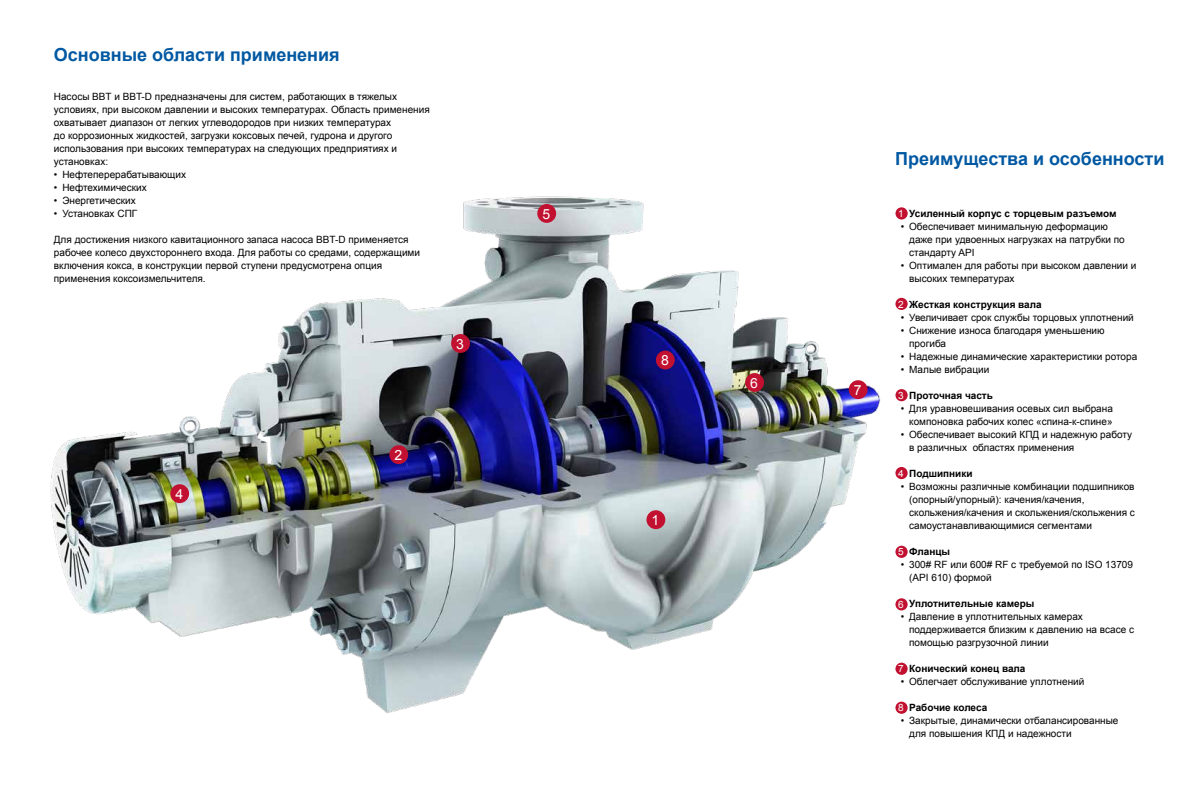
<style>
.page{position:relative;width:1191px;height:794px;background:#fff}
.page>*{position:absolute;margin:0;border:0;box-sizing:border-box;transform-origin:0 0}
.t1{font:700 18px "Arial";color:#0058a2}
.t2{font:14px "Arial";color:#fff}
.t3{font:10px/13px "Arial";color:#000}
.t4{font:700 10px "Arial";color:#000}
.t5{font:10px "Arial";color:#fff}
</style>
<div class="page">
<img style="left:50px;top:196px;width:831px;height:518px">
<div style="left:646px;top:510px;width:19px;height:19px;background:#c21130;border-radius:50%"></div>
<div style="left:848px;top:380px;width:19px;height:19px;background:#c21130;border-radius:50%"></div>
<div style="left:745px;top:373px;width:19px;height:19px;background:#c21130;border-radius:50%"></div>
<div style="left:656px;top:350px;width:18px;height:19px;background:#c21130;border-radius:50%"></div>
<div style="left:389px;top:445px;width:19px;height:19px;background:#c21130;border-radius:50%"></div>
<div style="left:451px;top:334px;width:19px;height:19px;background:#c21130;border-radius:50%"></div>
<div style="left:170px;top:484px;width:19px;height:19px;background:#c21130;border-radius:50%"></div>
<div style="left:537px;top:204px;width:19px;height:19px;background:#c21130;border-radius:50%"></div>
<div style="left:895px;top:207px;width:12px;height:12px;background:#c21130;border-radius:50%"></div>
<div style="left:895px;top:467px;width:12px;height:12px;background:#c21130;border-radius:50%"></div>
<div style="left:895px;top:546px;width:12px;height:12px;background:#c21130;border-radius:50%"></div>
<div style="left:895px;top:598px;width:12px;height:12px;background:#c21130;border-radius:50%"></div>
<div style="left:895px;top:662px;width:12px;height:13px;background:#c21130;border-radius:50%"></div>
<div style="left:895px;top:701px;width:12px;height:13px;background:#c21130;border-radius:50%"></div>
<div style="left:895px;top:298px;width:12px;height:12px;background:#c21130;border-radius:50%"></div>
<div style="left:895px;top:389px;width:12px;height:12px;background:#c21130;border-radius:50%"></div>
<h1 class="t1" style="left:54px;top:43px;width:287px">Основные области применения</h1>
<p class="t3" style="left:54px;top:90px;width:377px">Насосы BBT и BBT-D предназначены для систем, работающих в тяжелых условиях, при высоком давлении и высоких температурах. Область применения охватывает диапазон от легких углеводородов при низких температурах<br>до коррозионных жидкостей, загрузки коксовых печей, гудрона и другого использования при высоких температурах на следующих предприятиях и установках:</p>
<p class="t3" style="left:54px;top:168px;width:134px">• Нефтеперерабатывающих</p>
<p class="t3" style="left:54px;top:181px;width:94px">• Нефтехимических</p>
<p class="t3" style="left:54px;top:194px;width:83px">• Энергетических</p>
<p class="t3" style="left:54px;top:207px;width:85px">• Установках СПГ</p>
<p class="t3" style="left:54px;top:233px;width:368px">Для достижения низкого кавитационного запаса насоса BBT-D применяется рабочее колесо двухстороннего входа. Для работы со средами, содержащими включения кокса, в конструкции первой ступени предусмотрена опция применения коксоизмельчителя.</p>
<h2 class="t2" style="left:456px;top:334px;width:9px">3</h2>
<h2 class="t2" style="left:175px;top:485px;width:9px">4</h2>
<h2 class="t2" style="left:394px;top:446px;width:9px">2</h2>
<h2 class="t2" style="left:542px;top:204px;width:9px">5</h2>
<h2 class="t2" style="left:661px;top:351px;width:9px">8</h2>
<h2 class="t2" style="left:651px;top:511px;width:9px">1</h2>
<h2 class="t2" style="left:750px;top:373px;width:9px">6</h2>
<h2 class="t2" style="left:854px;top:381px;width:9px">7</h2>
<h1 class="t1" style="left:895px;top:147px;width:271px">Преимущества и особенности</h1>
<p class="t4" style="left:900px;top:207px;width:217px">• Усиленный корпус с торцевым разъемом</p>
<p class="t3" style="left:909px;top:220px;width:217px;text-indent:-8px">• Обеспечивает минимальную деформацию даже при удвоенных нагрузках на патрубки по стандарту API</p>
<p class="t3" style="left:909px;top:259px;width:229px;text-indent:-8px">• Оптимален для работы при высоком давлении и высоких температурах</p>
<p class="t4" style="left:900px;top:298px;width:143px">• Жесткая конструкция вала</p>
<p class="t3" style="left:900px;top:311px;width:235px">• Увеличивает срок службы торцовых уплотнений</p>
<p class="t3" style="left:909px;top:324px;width:197px;text-indent:-8px">• Снижение износа благодаря уменьшению прогиба</p>
<p class="t3" style="left:900px;top:350px;width:238px">• Надежные динамические характеристики ротора</p>
<p class="t3" style="left:900px;top:363px;width:90px">• Малые вибрации</p>
<p class="t4" style="left:900px;top:389px;width:94px">• Проточная часть</p>
<p class="t3" style="left:900px;top:402px;width:214px;text-align:right">• Для уравновешивания осевых сил выбрана компоновка рабочих колес «спина-к-спине»</p>
<p class="t3" style="left:909px;top:428px;width:224px;text-indent:-8px">• Обеспечивает высокий КПД и надежную работу в различных областях применения</p>
<p class="t4" style="left:900px;top:467px;width:73px">• Подшипники</p>
<p class="t3" style="left:909px;top:480px;width:227px;text-indent:-8px">• Возможны различные комбинации подшипников (опорный/упорный): качения/качения, скольжения/качения и скольжения/скольжения с самоустанавливающимися сегментами</p>
<p class="t4" style="left:900px;top:545px;width:51px">• Фланцы</p>
<p class="t3" style="left:909px;top:558px;width:225px;text-indent:-8px">• 300# RF или 600# RF с требуемой по ISO 13709 (API 610) формой</p>
<p class="t4" style="left:900px;top:597px;width:135px">• Уплотнительные камеры</p>
<p class="t3" style="left:909px;top:610px;width:226px;text-indent:-8px">• Давление в уплотнительных камерах поддерживается близким к давлению на всасе с помощью разгрузочной линии</p>
<p class="t4" style="left:900px;top:662px;width:126px">• Конический конец вала</p>
<p class="t3" style="left:900px;top:675px;width:185px">• Облегчает обслуживание уплотнений</p>
<p class="t4" style="left:900px;top:701px;width:88px">• Рабочие колеса</p>
<p class="t3" style="left:909px;top:714px;width:211px;text-indent:-8px">• Закрытые, динамически отбалансированные для повышения КПД и надежности</p>
<p class="t5" style="left:898px;top:207px;width:7px">1</p>
<p class="t5" style="left:898px;top:297px;width:7px">2</p>
<p class="t5" style="left:898px;top:389px;width:7px">3</p>
<p class="t5" style="left:898px;top:466px;width:7px">4</p>
<p class="t5" style="left:898px;top:545px;width:7px">5</p>
<p class="t5" style="left:898px;top:598px;width:7px">6</p>
<p class="t5" style="left:898px;top:662px;width:7px">7</p>
<p class="t5" style="left:898px;top:701px;width:7px">8</p>
</div>
